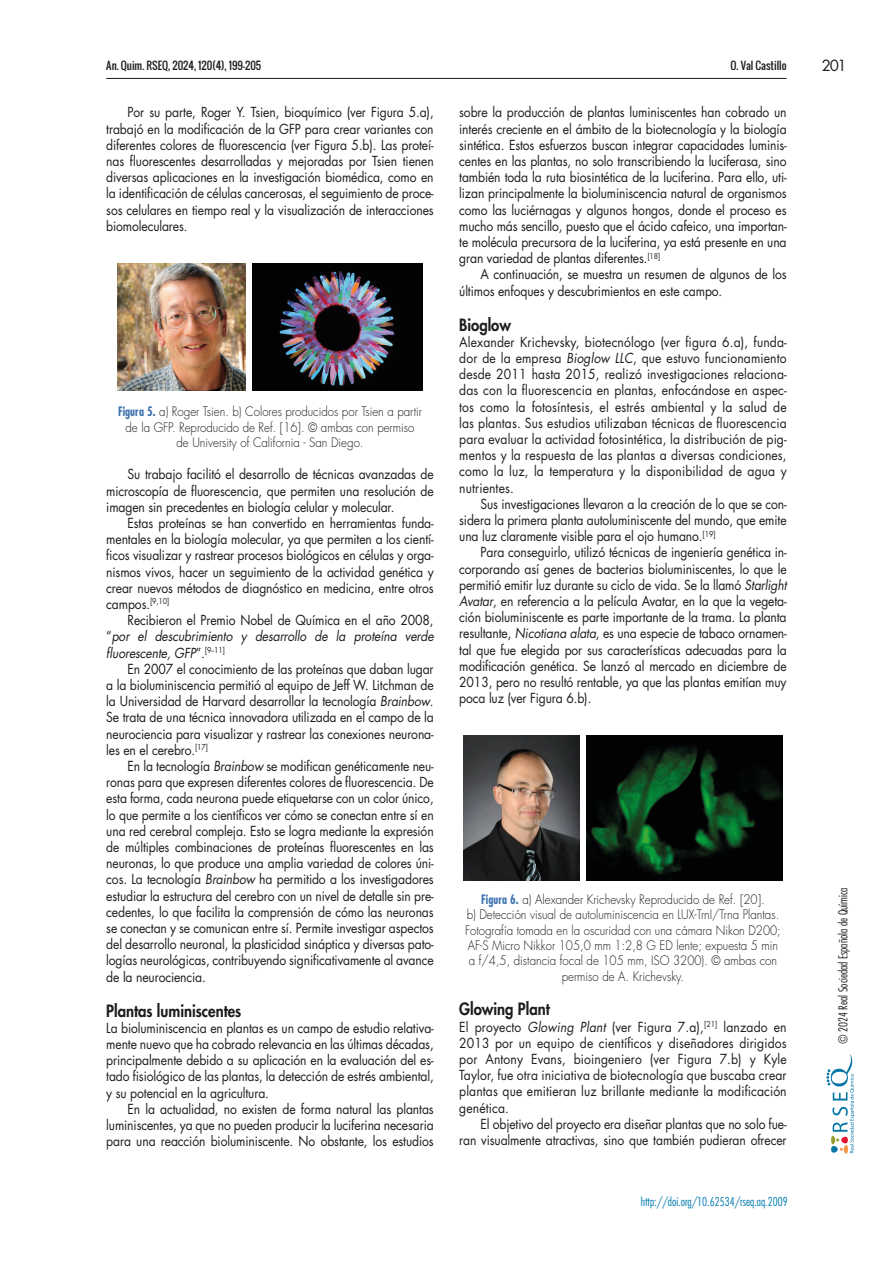
<style>
.page{position:relative;width:893px;height:1263px;background:#fff}
.page>*{position:absolute;margin:0;border:0;box-sizing:border-box;transform-origin:0 0}
.t1{font:800 16.5px "Futura Std";color:#1d1d1b;scale:.9 1}
.t2{font:15px "Futura Std";color:#1d1d1b}
.t3{font:13.5px/16.2px "Futura Std";letter-spacing:-.01em;color:#1d1d1b;text-align:justify;scale:.9 1}
.t4{font:italic 13.5px/16.2px "Futura Std";letter-spacing:-.01em;color:#1d1d1b;text-align:justify;scale:.9 1}
.t5{font:300 12.75px/15.3px "Futura Std";color:#1d1d1b;text-align:center;scale:.9 1}
.t6{font:300 condensed 12px "Futura Std";color:#007cb0}
.t7{font:300 condensed 12px "Futura Std";color:#1d1d1b}
.t8{font:10.5px "Oswald";color:#1d1d1b}
.s1{font-weight:700;font-stretch:condensed;color:#4174af}
.s2{font-style:normal}
.s3{font-style:italic}
</style>
<div class="page">
<hr style="left:106px;top:78px;width:681px;height:1px;background:#1d1d1b">
<svg style="left:826px;top:1054px;width:29px;height:99px"></svg>
<img style="left:118px;top:263px;width:127px;height:128px">
<img style="left:252px;top:263px;width:170px;height:128px">
<img style="left:464px;top:736px;width:115px;height:144px">
<img style="left:586px;top:736px;width:196px;height:144px">
<p class="t8" style="left:106px;top:57px;width:157px">An. Quim. RSEQ, 2024, 120(4), 199-205</p>
<p class="t8" style="left:730px;top:57px;width:58px">O. Val Castillo</p>
<p class="t2" style="left:822px;top:56px;width:27px">201</p>
<p class="t3" style="left:106px;top:105px;width:365px;text-indent:21px">Por su parte, Roger Y. Tsien, bioquímico (ver Figura 5.a), trabajó en la modificación de la GFP para crear variantes con diferentes colores de fluorescencia (ver Figura 5.b). Las proteí&shy;nas fluorescentes desarrolladas y mejoradas por Tsien tienen diversas aplicaciones en la investigación biomédica, como en la identificación de células cancerosas, el seguimiento de proce&shy;sos celulares en tiempo real y la visualización de interacciones biomoleculares.</p>
<p class="t5" style="left:118px;top:404px;width:339px"><span class="s1">Figura 5.</span> a) Roger Tsien. b) Colores producidos por Tsien a partir de la GFP. Reproducido de Ref. [16]. © ambas con permiso de University of California - San Diego.</p>
<p class="t3" style="left:106px;top:466px;width:365px;text-indent:21px">Su trabajo facilitó el desarrollo de técnicas avanzadas de microscopía de fluorescencia, que permiten una resolución de imagen sin precedentes en biología celular y molecular.</p>
<p class="t3" style="left:106px;top:515px;width:365px;text-indent:21px">Estas proteínas se han convertido en herramientas funda&shy;mentales en la biología molecular, ya que permiten a los cientí&shy;ficos visualizar y rastrear procesos biológicos en células y orga&shy;nismos vivos, hacer un seguimiento de la actividad genética y crear nuevos métodos de diagnóstico en medicina, entre otros campos.<sup>[9,10]</sup></p>
<p class="t4" style="left:106px;top:612px;width:365px;text-indent:21px"><span class="s2">Recibieron el Premio Nobel de Química en el año 2008, “</span>por el descubrimiento y desarrollo de la proteína verde fluorescente, GFP<span class="s2">”.</span><sup>[9--11]</sup></p>
<p class="t3" style="left:106px;top:661px;width:365px;text-indent:21px">En 2007 el conocimiento de las proteínas que daban lugar a la bioluminiscencia permitió al equipo de Jeff W. Litchman de la Universidad de Harvard desarrollar la tecnología <span class="s3">Brainbow</span>.<br>Se trata de una técnica innovadora utilizada en el campo de la neurociencia para visualizar y rastrear las conexiones neurona&shy;les en el cerebro.<sup>[17]</sup></p>
<p class="t3" style="left:106px;top:758px;width:365px;text-indent:21px">En la tecnología <span class="s3">Brainbow</span> se modifican genéticamente neu&shy;ronas para que expresen diferentes colores de fluorescencia. De esta forma, cada neurona puede etiquetarse con un color único, lo que permite a los científicos ver cómo se conectan entre sí en una red cerebral compleja. Esto se logra mediante la expresión de múltiples combinaciones de proteínas fluorescentes en las neuronas, lo que produce una amplia variedad de colores úni&shy;cos. La tecnología <span class="s3">Brainbow</span> ha permitido a los investigadores estudiar la estructura del cerebro con un nivel de detalle sin pre&shy;cedentes, lo que facilita la comprensión de cómo las neuronas se conectan y se comunican entre sí. Permite investigar aspectos del desarrollo neuronal, la plasticidad sináptica y diversas pato&shy;logías neurológicas, contribuyendo significativamente al avance de la neurociencia.</p>
<p class="t1" style="left:106px;top:1000px;width:151px">Plantas luminiscentes</p>
<p class="t3" style="left:106px;top:1020px;width:365px">La bioluminiscencia en plantas es un campo de estudio relativa&shy;mente nuevo que ha cobrado relevancia en las últimas décadas, principalmente debido a su aplicación en la evaluación del es&shy;tado fisiológico de las plantas, la detección de estrés ambiental, y su potencial en la agricultura.</p>
<p class="t3" style="left:106px;top:1101px;width:365px;text-indent:21px">En la actualidad, no existen de forma natural las plantas luminiscentes, ya que no pueden producir la luciferina necesaria para una reacción bioluminiscente. No obstante, los estudios</p>
<p class="t3" style="left:459px;top:105px;width:365px">sobre la producción de plantas luminiscentes han cobrado un interés creciente en el ámbito de la biotecnología y la biología sintética. Estos esfuerzos buscan integrar capacidades luminis&shy;centes en las plantas, no solo transcribiendo la luciferasa, sino también toda la ruta biosintética de la luciferina. Para ello, uti&shy;lizan principalmente la bioluminiscencia natural de organismos como las luciérnagas y algunos hongos, donde el proceso es mucho más sencillo, puesto que el ácido cafeico, una importan&shy;te molécula precursora de la luciferina, ya está presente en una gran variedad de plantas diferentes.<sup>[18]</sup></p>
<p class="t3" style="left:459px;top:267px;width:365px;text-indent:21px">A continuación, se muestra un resumen de algunos de los últimos enfoques y descubrimientos en este campo.</p>
<p class="t1" style="left:459px;top:314px;width:59px">Bioglow</p>
<p class="t3" style="left:459px;top:334px;width:365px">Alexander Krichevsky, biotecnólogo (ver figura 6.a), funda&shy;dor de la empresa <span class="s3">Bioglow LLC</span>, que estuvo funcionamiento desde 2011 hasta 2015, realizó investigaciones relaciona&shy;das con la fluorescencia en plantas, enfocándose en aspec&shy;tos como la fotosíntesis, el estrés ambiental y la salud de las plantas. Sus estudios utilizaban técnicas de fluorescencia para evaluar la actividad fotosintética, la distribución de pig&shy;mentos y la respuesta de las plantas a diversas condiciones, como la luz, la temperatura y la disponibilidad de agua y nutrientes.</p>
<p class="t3" style="left:459px;top:496px;width:365px;text-indent:21px">Sus investigaciones llevaron a la creación de lo que se con&shy;sidera la primera planta autoluminiscente del mundo, que emite una luz claramente visible para el ojo humano.<sup>[19]</sup></p>
<p class="t3" style="left:459px;top:544px;width:365px;text-indent:21px">Para conseguirlo, utilizó técnicas de ingeniería genética in&shy;corporando así genes de bacterias bioluminiscentes, lo que le permitió emitir luz durante su ciclo de vida. Se la llamó <span class="s3">Starlight Avatar</span>, en referencia a la película Avatar, en la que la vegeta&shy;ción bioluminiscente es parte importante de la trama. La planta resultante, <span class="s3">Nicotiana alata</span>, es una especie de tabaco ornamen&shy;tal que fue elegida por sus características adecuadas para la modificación genética. Se lanzó al mercado en diciembre de 2013, pero no resultó rentable, ya que las plantas emitían muy poca luz (ver Figura 6.b).</p>
<p class="t5" style="left:465px;top:892px;width:352px"><span class="s1">Figura 6.</span> a) Alexander Krichevsky Reproducido de Ref. [20].<br>b) Detección visual de autoluminiscencia en LUX-TrnI/Trna Plantas.<br>Fotografía tomada en la oscuridad con una cámara Nikon D200; AF-S Micro Nikkor 105,0 mm 1:2,8 G ED lente; expuesta 5 min a f/4,5, distancia focal de 105 mm, ISO 3200). © ambas con permiso de A. Krichevsky.</p>
<p class="t1" style="left:459px;top:999px;width:102px">Glowing Plant</p>
<p class="t3" style="left:459px;top:1019px;width:365px">El proyecto <span class="s3">Glowing Plant</span> (ver Figura 7.a),<sup>[21]</sup> lanzado en 2013 por un equipo de científicos y diseñadores dirigidos por Antony Evans, bioingeniero (ver Figura 7.b) y Kyle Taylor, fue otra iniciativa de biotecnología que buscaba crear plantas que emitieran luz brillante mediante la modificación genética.</p>
<p class="t3" style="left:459px;top:1116px;width:365px;text-align:right">El objetivo del proyecto era diseñar plantas que no solo fue-<br>ran visualmente atractivas, sino que también pudieran ofrecer</p>
<p class="t6" style="left:641px;top:1194px;width:148px">http://doi.org/10.62534/rseq.aq.2009</p>
<p class="t7" style="left:836px;top:1044px;width:158px;rotate:-90deg">© 2024 Real Sociedad Española de Química</p>
</div>
